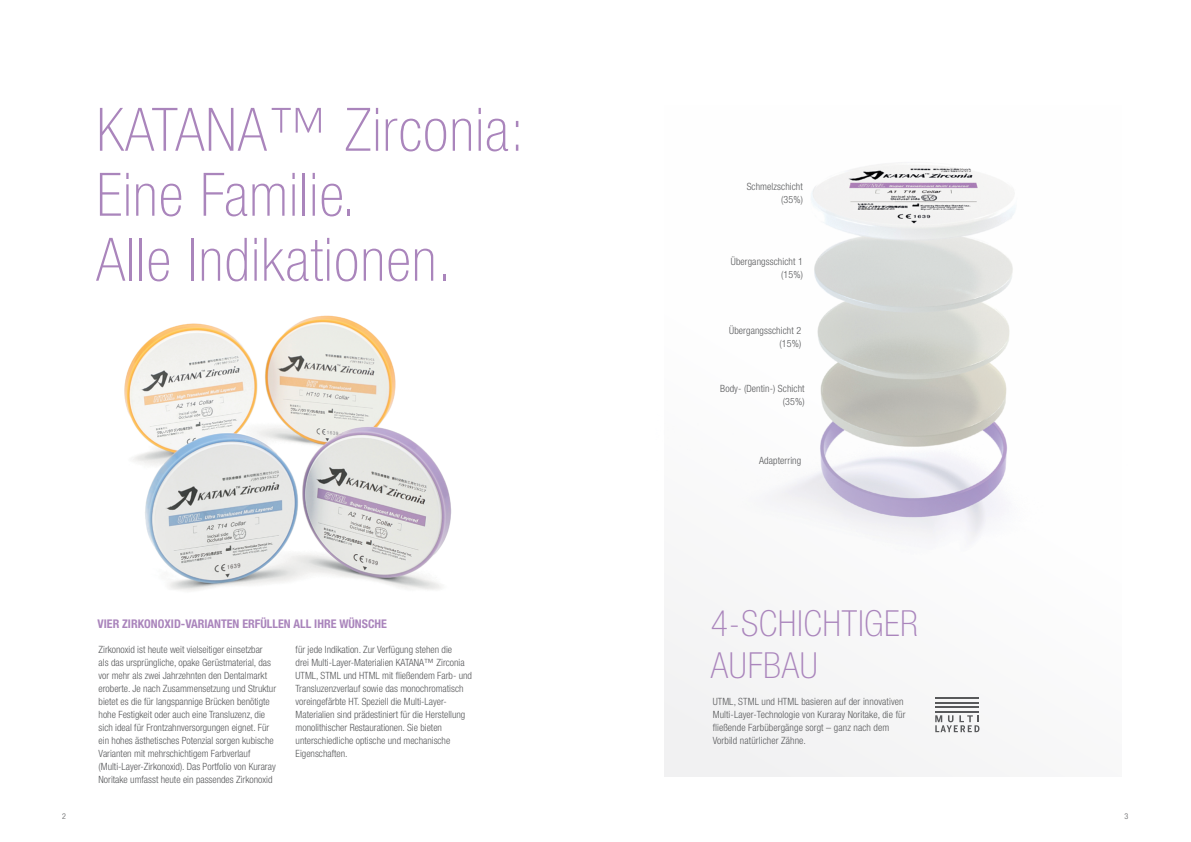
<style>
.page{position:relative;width:1191px;height:842px;background:#fff}
.page>*{position:absolute;margin:0;border:0;box-sizing:border-box;transform-origin:0 0}
.t1{font:100 condensed 60px/65px "Helvetica Neue LT Std";letter-spacing:.02em;color:#aa85bc}
.t2{font:100 condensed 36px/42px "Helvetica Neue LT Std";letter-spacing:.02em;color:#aa85bc}
.t3{font:700 condensed 12px "Helvetica Neue LT Std";color:#aa85bc}
.t4{font:300 condensed 10px/13px "Helvetica Neue LT Std";color:#58595b;text-align:right}
.t5{font:300 condensed 8px "Helvetica Neue LT Std";color:#58595b}
</style>
<div class="page">
<img style="left:124px;top:315px;width:328px;height:276px">
<svg style="left:664px;top:162px;width:352px;height:615px;fill:#f6f6f7"></svg>
<hr style="left:935px;top:697px;width:44px;height:2px;background:#58595b">
<hr style="left:935px;top:702px;width:44px;height:1px;background:#58595b">
<hr style="left:935px;top:706px;width:44px;height:2px;background:#58595b">
<hr style="left:935px;top:711px;width:44px;height:1px;background:#58595b">
<svg style="left:935px;top:715px;width:44px;height:17px"></svg>
<h1 class="t1" style="left:96px;top:97px;width:429px">KATANA™ Zirconia:<br>Eine Familie.<br>Alle Indikationen.</h1>
<p class="t3" style="left:98px;top:617px;width:291px">VIER ZIRKONOXID-VARIANTEN ERFÜLLEN ALL IHRE WÜNSCHE</p>
<p class="t4" style="left:99px;top:643px;width:179px;text-align:left">Zirkonoxid ist heute weit vielseitiger einsetzbar<br>als das ursprüngliche, opake Gerüstmaterial, das vor mehr als zwei Jahrzehnten den Dentalmarkt eroberte. Je nach Zusammensetzung und Struktur bietet es die für langspannige Brücken benötigte hohe Festigkeit oder auch eine Transluzenz, die sich ideal für Frontzahnversorgungen eignet. Für ein hohes ästhetisches Potenzial sorgen kubische Varianten mit mehrschichtigem Farbverlauf (Multi-Layer-Zirkonoxid). Das Portfolio von Kuraray Noritake umfasst heute ein passendes Zirkonoxid</p>
<p class="t4" style="left:296px;top:643px;width:178px;text-align:left">für jede Indikation. Zur Verfügung stehen die<br>drei Multi-Layer-Materialien KATANA™ Zirconia UTML, STML und HTML mit fließendem Farb- und Transluzenzverlauf sowie das monochromatisch voreingefärbte HT. Speziell die Multi-Layer-Materialien sind prädestiniert für die Herstellung monolithischer Restaurationen. Sie bieten unterschiedliche optische und mechanische Eigenschaften.</p>
<p class="t4" style="left:746px;top:180px;width:58px">Schmelzschicht (35%)</p>
<p class="t4" style="left:731px;top:255px;width:74px">Übergangsschicht 1 (15%)</p>
<p class="t4" style="left:729px;top:324px;width:74px">Übergangsschicht 2 (15%)</p>
<p class="t4" style="left:720px;top:382px;width:86px">Body- (Dentin-) Schicht (35%)</p>
<p class="t4" style="left:759px;top:453px;width:44px">Adapterring</p>
<h2 class="t2" style="left:711px;top:602px;width:209px">4-SCHICHTIGER<br>AUFBAU</h2>
<p class="t4" style="left:712px;top:694px;width:194px;text-align:left">UTML, STML und HTML basieren auf der innovativen Multi-Layer-Technologie von Kuraray Noritake, die für fließende Farbübergänge sorgt – ganz nach dem Vorbild natürlicher Zähne.</p>
<p class="t5" style="left:62px;top:811px;width:5px">2</p>
<p class="t5" style="left:1124px;top:811px;width:5px">3</p>
</div>
